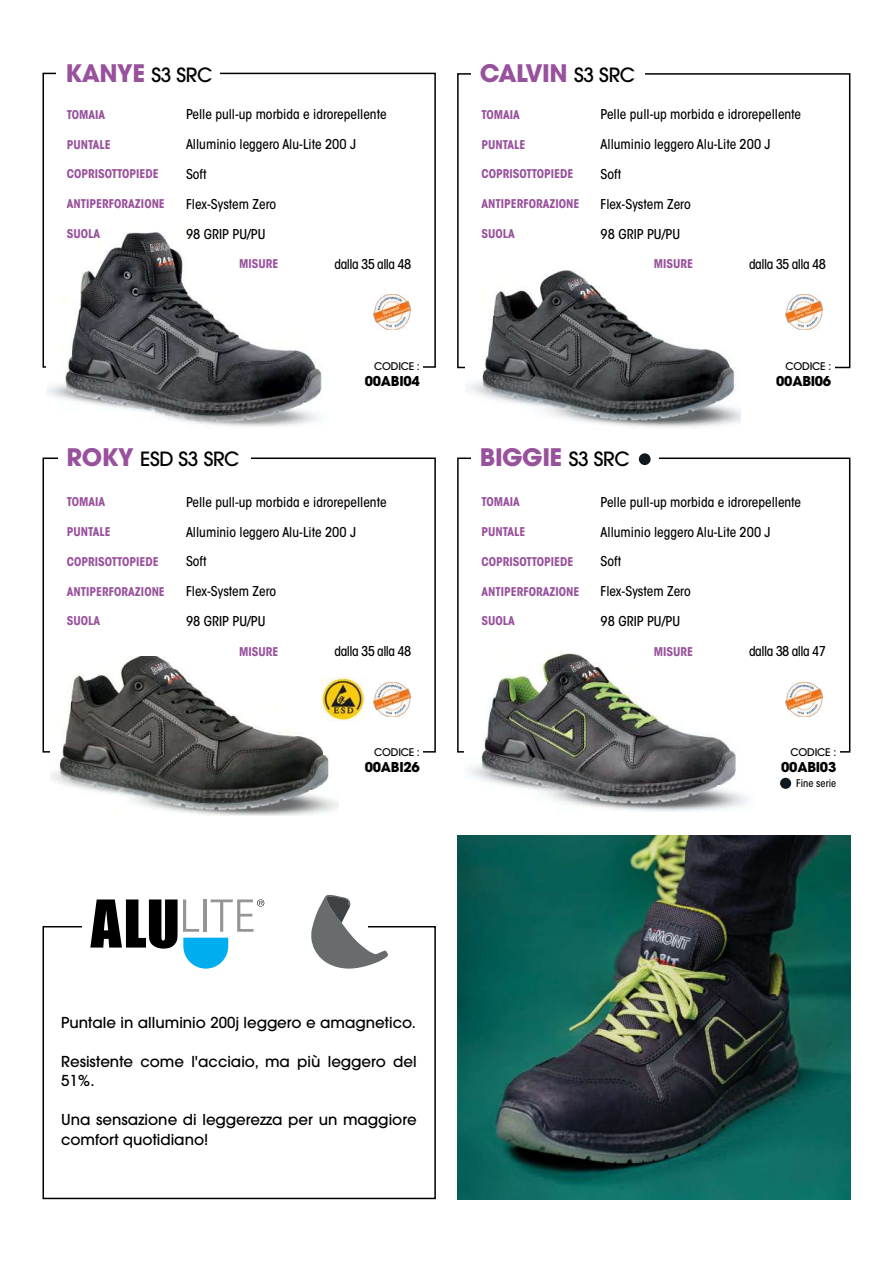
<style>
.page{position:relative;width:893px;height:1263px;background:#fff}
.page>*{position:absolute;margin:0;border:0;box-sizing:border-box;transform-origin:0 0}
.t1{font:700 24px "ITC Avant Garde Pro";letter-spacing:-.02em;color:#98519c}
.t2{font:500 19.5px "ITC Avant Garde Pro";letter-spacing:-.02em;color:#000}
.t3{font:500 15px/19.5px "ITC Avant Garde Pro";color:#000}
.t4{font:500 condensed 13.5px "ITC Avant Garde Std";color:#000}
.t5{font:500 condensed 13.5px "ITC Avant Garde Std";letter-spacing:-.04em;color:#000}
.t6{font:700 13.5px "ITC Avant Garde Pro";letter-spacing:-.02em;color:#000}
.t7{font:700 condensed 12px "ITC Avant Garde Std";color:#98519c}
.t8{font:500 10.5px "ITC Avant Garde Pro";letter-spacing:-.02em;color:#000}
.t9{font:500 condensed 10.5px "ITC Avant Garde Std";color:#000}
.s1{font-weight:500;font-size:19.5px;color:#000}
.s2{font-weight:700;font-size:24px;color:#98519c}
</style>
<div class="page">
<img style="left:458px;top:835px;width:393px;height:364px">
<div style="left:43px;top:926px;width:393px;height:273px;border:2px solid #000"></div>
<div style="left:82px;top:895px;width:286px;height:78px;background:#fff"></div>
<svg style="left:90px;top:899px;width:174px;height:70px"></svg>
<svg style="left:311px;top:895px;width:77px;height:74px"></svg>
<img style="left:373px;top:294px;width:38px;height:35px">
<img style="left:785px;top:294px;width:38px;height:35px">
<img style="left:373px;top:682px;width:38px;height:35px">
<img style="left:785px;top:682px;width:38px;height:35px">
<div style="left:43px;top:457px;width:393px;height:296px;border:2px solid #000"></div>
<img style="left:51px;top:656px;width:287px;height:159px">
<div style="left:58px;top:449px;width:193px;height:24px;background:#fff"></div>
<div style="left:457px;top:457px;width:393px;height:296px;border:2px solid #000"></div>
<div style="left:471px;top:449px;width:188px;height:24px;background:#fff"></div>
<img style="left:464px;top:652px;width:286px;height:159px">
<img style="left:321px;top:678px;width:43px;height:43px">
<div style="left:43px;top:73px;width:393px;height:295px;border:2px solid #000"></div>
<div style="left:57px;top:64px;width:163px;height:24px;background:#fff"></div>
<div style="left:457px;top:73px;width:393px;height:295px;border:2px solid #000"></div>
<div style="left:471px;top:64px;width:174px;height:24px;background:#fff"></div>
<img style="left:47px;top:232px;width:279px;height:195px">
<img style="left:465px;top:270px;width:275px;height:158px">
<div style="left:326px;top:360px;width:97px;height:12px;background:#fff"></div>
<div style="left:737px;top:360px;width:97px;height:12px;background:#fff"></div>
<div style="left:324px;top:746px;width:99px;height:9px;background:#fff"></div>
<div style="left:740px;top:746px;width:99px;height:9px;background:#fff"></div>
<div style="left:780px;top:778px;width:11px;height:11px;background:#101820;border-radius:50%"></div>
<div style="left:639px;top:453px;width:12px;height:12px;background:#101820;border-radius:50%"></div>
<h1 class="t1" style="left:65px;top:57px;width:149px">KANYE <span class="s1">S3 SRC</span></h1>
<h1 class="t1" style="left:480px;top:57px;width:157px">CALVIN <span class="s1">S3 SRC</span></h1>
<p class="t7" style="left:67px;top:107px;width:40px">TOMAIA</p>
<p class="t4" style="left:186px;top:106px;width:202px">Pelle pull-up morbida e idrorepellente</p>
<p class="t7" style="left:67px;top:137px;width:45px">PUNTALE</p>
<p class="t4" style="left:186px;top:136px;width:172px">Alluminio leggero Alu-Lite 200 J</p>
<p class="t7" style="left:67px;top:166px;width:93px">COPRISOTTOPIEDE</p>
<p class="t4" style="left:186px;top:166px;width:22px">Soft</p>
<p class="t7" style="left:67px;top:196px;width:100px">ANTIPERFORAZIONE</p>
<p class="t4" style="left:186px;top:196px;width:92px">Flex-System Zero</p>
<p class="t7" style="left:67px;top:226px;width:35px">SUOLA</p>
<p class="t4" style="left:186px;top:225px;width:81px">98 GRIP PU/PU</p>
<p class="t7" style="left:239px;top:256px;width:41px">MISURE</p>
<p class="t5" style="left:335px;top:255px;width:78px">dalla 35 alla 48</p>
<p class="t8" style="left:374px;top:360px;width:47px">CODICE :</p>
<p class="t6" style="left:365px;top:372px;width:57px">00ABI04</p>
<p class="t7" style="left:482px;top:107px;width:40px">TOMAIA</p>
<p class="t4" style="left:601px;top:106px;width:202px">Pelle pull-up morbida e idrorepellente</p>
<p class="t7" style="left:482px;top:137px;width:45px">PUNTALE</p>
<p class="t4" style="left:601px;top:136px;width:172px">Alluminio leggero Alu-Lite 200 J</p>
<p class="t7" style="left:482px;top:166px;width:93px">COPRISOTTOPIEDE</p>
<p class="t4" style="left:601px;top:166px;width:22px">Soft</p>
<p class="t7" style="left:482px;top:196px;width:100px">ANTIPERFORAZIONE</p>
<p class="t4" style="left:601px;top:196px;width:92px">Flex-System Zero</p>
<p class="t7" style="left:482px;top:226px;width:35px">SUOLA</p>
<p class="t4" style="left:601px;top:225px;width:81px">98 GRIP PU/PU</p>
<p class="t7" style="left:654px;top:256px;width:41px">MISURE</p>
<p class="t5" style="left:749px;top:255px;width:78px">dalla 35 alla 48</p>
<p class="t8" style="left:786px;top:360px;width:47px">CODICE :</p>
<p class="t6" style="left:776px;top:372px;width:57px">00ABI06</p>
<h2 class="t2" style="left:66px;top:447px;width:175px"><span class="s2">ROKY</span> ESD S3 SRC</h2>
<h1 class="t1" style="left:480px;top:441px;width:151px">BIGGIE <span class="s1">S3 SRC</span></h1>
<p class="t7" style="left:67px;top:494px;width:40px">TOMAIA</p>
<p class="t4" style="left:186px;top:494px;width:202px">Pelle pull-up morbida e idrorepellente</p>
<p class="t7" style="left:67px;top:524px;width:45px">PUNTALE</p>
<p class="t4" style="left:186px;top:523px;width:172px">Alluminio leggero Alu-Lite 200 J</p>
<p class="t7" style="left:67px;top:554px;width:93px">COPRISOTTOPIEDE</p>
<p class="t4" style="left:186px;top:553px;width:22px">Soft</p>
<p class="t7" style="left:67px;top:584px;width:100px">ANTIPERFORAZIONE</p>
<p class="t4" style="left:186px;top:583px;width:92px">Flex-System Zero</p>
<p class="t7" style="left:67px;top:613px;width:35px">SUOLA</p>
<p class="t4" style="left:186px;top:613px;width:81px">98 GRIP PU/PU</p>
<p class="t7" style="left:239px;top:644px;width:41px">MISURE</p>
<p class="t5" style="left:335px;top:643px;width:78px">dalla 35 alla 48</p>
<p class="t8" style="left:374px;top:745px;width:47px">CODICE :</p>
<p class="t6" style="left:365px;top:758px;width:57px">00ABI26</p>
<p class="t7" style="left:482px;top:494px;width:40px">TOMAIA</p>
<p class="t4" style="left:601px;top:494px;width:202px">Pelle pull-up morbida e idrorepellente</p>
<p class="t7" style="left:482px;top:524px;width:45px">PUNTALE</p>
<p class="t4" style="left:601px;top:523px;width:172px">Alluminio leggero Alu-Lite 200 J</p>
<p class="t7" style="left:482px;top:554px;width:93px">COPRISOTTOPIEDE</p>
<p class="t4" style="left:601px;top:553px;width:22px">Soft</p>
<p class="t7" style="left:482px;top:584px;width:100px">ANTIPERFORAZIONE</p>
<p class="t4" style="left:601px;top:583px;width:92px">Flex-System Zero</p>
<p class="t7" style="left:482px;top:613px;width:35px">SUOLA</p>
<p class="t4" style="left:601px;top:613px;width:81px">98 GRIP PU/PU</p>
<p class="t7" style="left:654px;top:644px;width:41px">MISURE</p>
<p class="t5" style="left:749px;top:643px;width:78px">dalla 38 alla 47</p>
<p class="t8" style="left:791px;top:745px;width:47px">CODICE :</p>
<p class="t6" style="left:781px;top:758px;width:57px">00ABI03</p>
<p class="t9" style="left:796px;top:777px;width:42px">Fine serie</p>
<p class="t3" style="left:61px;top:1012px;width:356px">Puntale in alluminio 200j leggero e amagnetico.</p>
<p class="t3" style="left:61px;top:1051px;width:357px">Resistente come l'acciaio, ma più leggero del<br>51%.</p>
<p class="t3" style="left:61px;top:1110px;width:357px">Una sensazione di leggerezza per un maggiore comfort quotidiano!</p>
</div>
